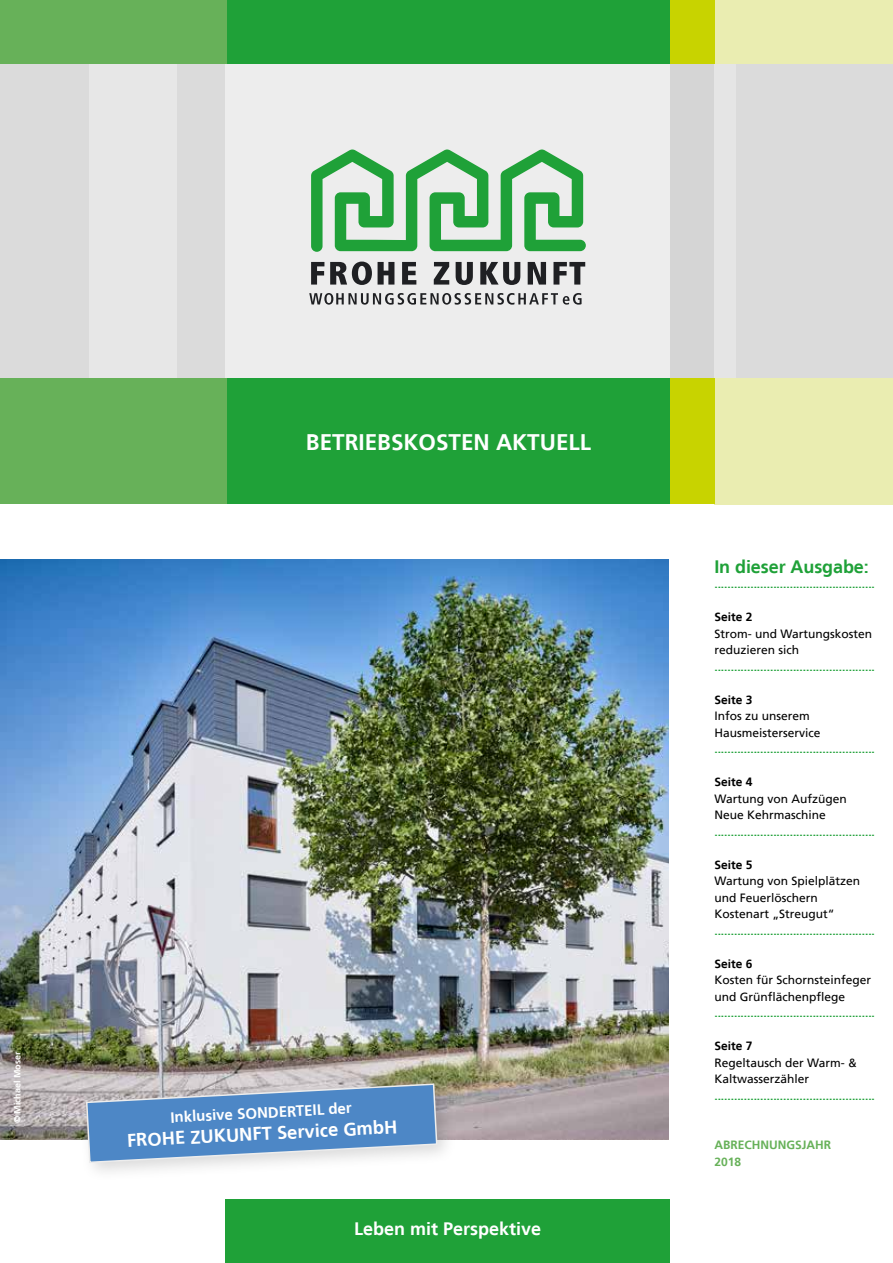
<style>
.page{position:relative;width:893px;height:1263px;background:#fff}
.page>*{position:absolute;margin:0;border:0;box-sizing:border-box;transform-origin:0 0}
.t1{font:700 22.5px "Frutiger LT";color:#fff}
.t2{font:700 18.3px "Frutiger LT";color:#fff}
.t3{font:700 18px "Frutiger LT";color:#fff}
.t4{font:700 18px "Frutiger LT";letter-spacing:-.005em;color:#1fa138}
.t5{font:700 15px "Frutiger LT";color:#fff}
.t6{font:700 12px "Frutiger LT";color:#1fa138}
.t7{font:12px/16.5px "Frutiger LT";color:#000}
.t8{font:700 12px "Frutiger LT";color:#000}
.t9{font:700 12px/16.5px "Frutiger LT";color:#67b159}
.t10{font:700 9px "Frutiger LT";color:#fff}
</style>
<div class="page">
<img style="left:0;top:560px;width:669px;height:579px">
<div style="left:0;top:0;width:226px;height:487px;background:#dbdbdb"></div>
<div style="left:89px;top:0;width:87px;height:500px;background:#ededed"></div>
<div style="left:225px;top:0;width:445px;height:397px;background:#ededed"></div>
<div style="left:670px;top:0;width:66px;height:487px;background:#d5d5d5"></div>
<div style="left:714px;top:0;width:179px;height:487px;background:#dbdbdb"></div>
<div style="left:225px;top:0;width:445px;height:63px;background:#1fa138"></div>
<div style="left:714px;top:0;width:179px;height:63px;background:#eaedb1"></div>
<div style="left:670px;top:0;width:44px;height:63px;background:#c8d300"></div>
<div style="left:0;top:0;width:226px;height:63px;background:#67b159"></div>
<div style="left:225px;top:379px;width:445px;height:125px;background:#1fa138"></div>
<div style="left:714px;top:379px;width:179px;height:126px;background:#eaedb1"></div>
<div style="left:670px;top:379px;width:44px;height:125px;background:#c8d300"></div>
<div style="left:0;top:379px;width:226px;height:125px;background:#67b159"></div>
<svg style="left:311px;top:149px;width:275px;height:103px"></svg>
<svg style="left:309px;top:293px;width:273px;height:12px"></svg>
<svg style="left:311px;top:262px;width:13px;height:23px"></svg>
<svg style="left:330px;top:262px;width:42px;height:23px"></svg>
<svg style="left:378px;top:262px;width:16px;height:23px"></svg>
<svg style="left:402px;top:262px;width:14px;height:23px"></svg>
<svg style="left:434px;top:262px;width:15px;height:23px"></svg>
<svg style="left:456px;top:262px;width:17px;height:23px"></svg>
<svg style="left:480px;top:262px;width:40px;height:23px"></svg>
<svg style="left:528px;top:262px;width:18px;height:23px"></svg>
<svg style="left:553px;top:262px;width:32px;height:23px"></svg>
<div style="left:225px;top:1200px;width:445px;height:63px;background:#1fa138"></div>
<div style="left:78px;top:1076px;width:379px;height:106px;background:#000;opacity:.15"></div>
<svg style="left:85px;top:1082px;width:353px;height:82px;background:#769eca"></svg>
<h1 class="t1" style="left:306px;top:429px;width:287px">BETRIEBSKOSTEN AKTUELL</h1>
<p class="t10" style="left:12px;top:1123px;width:73px;rotate:-90deg">© Michael Moser</p>
<p class="t5" style="left:170px;top:1108px;width:183px;rotate:-3deg">Inklusive SONDERTEIL der</p>
<h2 class="t2" style="left:127px;top:1130px;width:272px;rotate:-3deg">FROHE ZUKUNFT Service GmbH</h2>
<h3 class="t3" style="left:354px;top:1218px;width:189px">Leben mit Perspektive</h3>
<h3 class="t4" style="left:714px;top:556px;width:156px">In dieser Ausgabe:</h3>
<p class="t6" style="left:714px;top:577px;width:162px">.................................................</p>
<p class="t8" style="left:714px;top:610px;width:40px">Seite 2</p>
<p class="t7" style="left:714px;top:625px;width:159px">Strom- und Wartungskosten reduzieren sich</p>
<p class="t6" style="left:714px;top:660px;width:162px">.................................................</p>
<p class="t8" style="left:714px;top:693px;width:40px">Seite 3</p>
<p class="t7" style="left:714px;top:708px;width:108px">Infos zu unserem<br>Hausmeisterservice</p>
<p class="t6" style="left:714px;top:742px;width:162px">.................................................</p>
<p class="t8" style="left:714px;top:775px;width:40px">Seite 4</p>
<p class="t7" style="left:714px;top:790px;width:134px">Wartung von Aufzügen<br>Neue Kehrmaschine</p>
<p class="t6" style="left:714px;top:825px;width:162px">.................................................</p>
<p class="t8" style="left:714px;top:858px;width:40px">Seite 5</p>
<p class="t7" style="left:714px;top:873px;width:147px">Wartung von Spielplätzen und Feuerlöschern<br>Kostenart „Streugut“</p>
<p class="t6" style="left:714px;top:924px;width:162px">.................................................</p>
<p class="t8" style="left:714px;top:957px;width:40px">Seite 6</p>
<p class="t7" style="left:714px;top:972px;width:158px">Kosten für Schornsteinfeger und Grünflächenpflege</p>
<p class="t6" style="left:714px;top:1006px;width:162px">.................................................</p>
<p class="t8" style="left:714px;top:1039px;width:40px">Seite 7</p>
<p class="t7" style="left:714px;top:1054px;width:144px">Regeltausch der Warm- &amp;<br>Kaltwasserzähler</p>
<p class="t6" style="left:714px;top:1089px;width:162px">.................................................</p>
<p class="t9" style="left:714px;top:1137px;width:118px">ABRECHNUNGSJAHR<br>2018</p>
</div>
